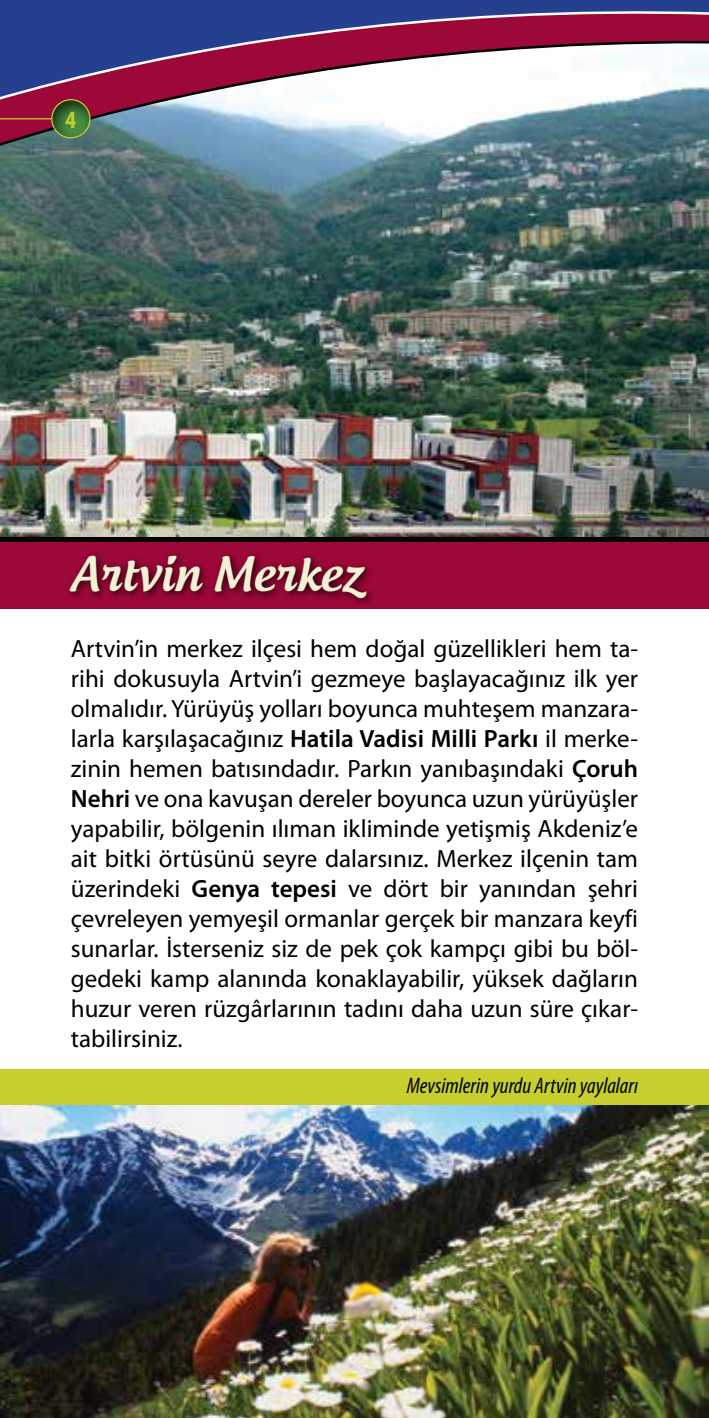
<style>
.page{position:relative;width:709px;height:1418px;background:#fff}
.page>*{position:absolute;margin:0;border:0;box-sizing:border-box;transform-origin:0 0}
.t1{font:500 45px "Androgyne";color:#f1f2d3}
.t2{font:25px/30px "Myriad Pro";color:#000;text-align:justify}
.t3{font:700 condensed 25px "Myriad Pro";color:#c6cf2e}
.t4{font:italic condensed 22.5px "Myriad Pro";color:#000}
.s1{font-weight:600}
</style>
<div class="page">
<img style="left:0;top:442px;width:709px;height:95px">
<div style="left:0;top:537px;width:709px;height:66px;background:#000"></div>
<div style="left:0;top:542px;width:709px;height:66px;background:#9c0837"></div>
<img style="left:0;top:1104px;width:709px;height:313px">
<div style="left:65px;top:550px;width:311px;height:58px;background:#000;opacity:.75"></div>
<div style="left:0;top:1069px;width:709px;height:35px;background:#c6cf2e"></div>
<hr style="left:708px;top:451px;width:1px;height:35px;background:#c6cf2e">
<img style="left:0;top:372px;width:709px;height:70px">
<img style="left:0;top:0;width:709px;height:372px">
<div style="left:51px;top:97px;width:42px;height:45px;background:#000;opacity:.75"></div>
<div style="left:51px;top:99px;width:40px;height:39px;border:1px solid #c6cf2e;border-radius:50%"></div>
<hr style="left:0;top:118px;width:52px;height:1px;background:#c6cf2e">
<p class="t3" style="left:66px;top:104px;width:12px">4</p>
<h1 class="t1" style="left:71px;top:545px;width:293px">Artvin Merkez</h1>
<p class="t2" style="left:71px;top:633px;width:569px">Artvin’in merkez ilçesi hem doğal güzellikleri hem ta&shy;rihi dokusuyla Artvin’i gezmeye başlayacağınız ilk yer olmalıdır. Yürüyüş yolları boyunca muhteşem manzara&shy;larla karşılaşacağınız <span class="s1">Hatila Vadisi Milli Parkı</span> il merke&shy;zinin hemen batısındadır. Parkın yanıbaşındaki <span class="s1">Çoruh Nehri</span> ve ona kavuşan dereler boyunca uzun yürüyüşler yapabilir, bölgenin ılıman ikliminde yetişmiş Akdeniz’e ait bitki örtüsünü seyre dalarsınız. Merkez ilçenin tam üzerindeki <span class="s1">Genya tepesi</span> ve dört bir yanından şehri çevreleyen yemyeşil ormanlar gerçek bir manzara keyfi sunarlar. İsterseniz siz de pek çok kampçı gibi bu böl&shy;gedeki kamp alanında konaklayabilir, yüksek dağların huzur veren rüzgârlarının tadını daha uzun süre çıkar&shy;tabilirsiniz.</p>
<p class="t4" style="left:407px;top:1072px;width:233px">Mevsimlerin yurdu Artvin yaylaları</p>
</div>
